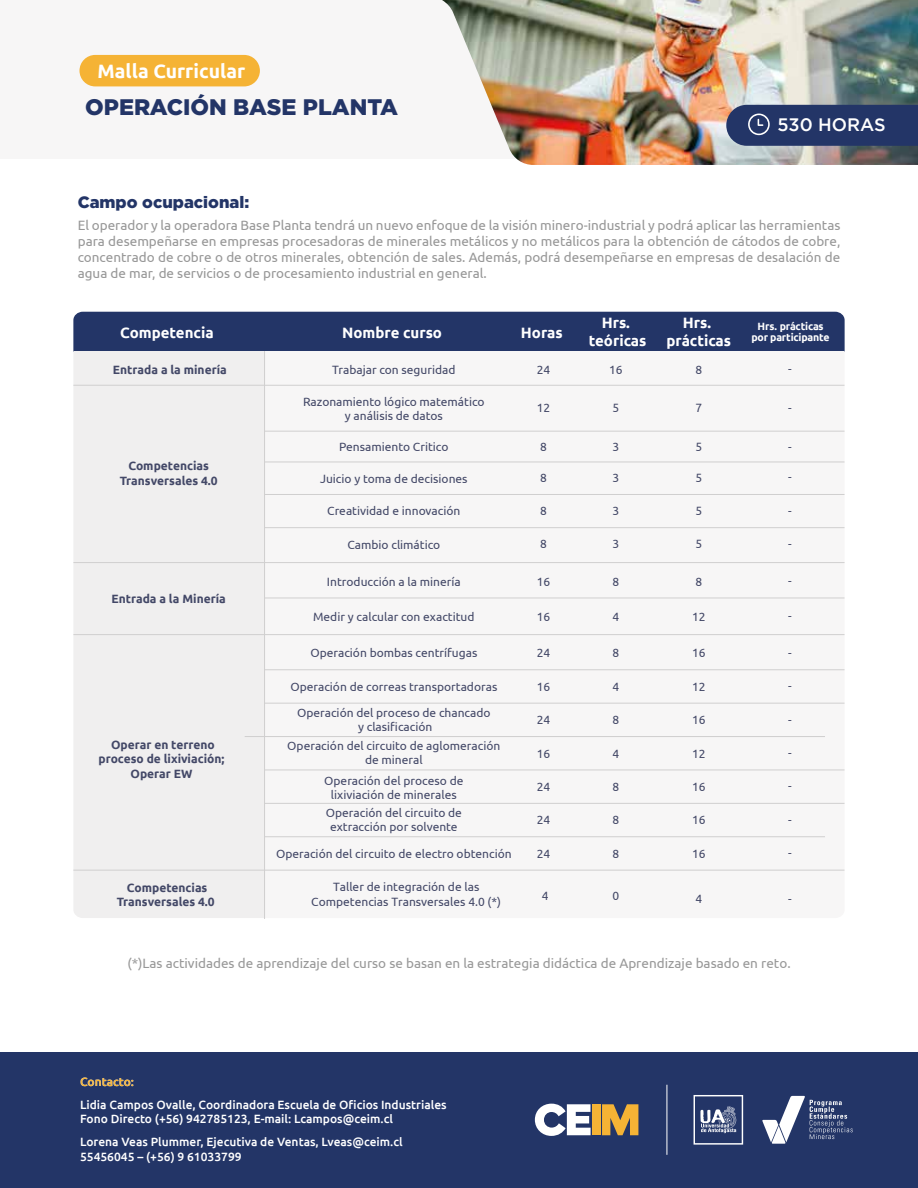
<style>
.page{position:relative;width:918px;height:1188px;background:#fff}
.page>*{position:absolute;margin:0;border:0;box-sizing:border-box;transform-origin:0 0}
.t1{font:900 22.5px "Gotham";color:#233567}
.t2{font:700 19.35px "Ubuntu";color:#fff}
.t3{font:500 18px "Gotham";color:#fff}
.t4{font:900 16.5px "Gotham";color:#233567}
.t5{font:700 15px/18px "Ubuntu";color:#fff;text-align:center}
.t6{font:13.5px/16.2px "Ubuntu";color:#979797;text-align:justify}
.t7{font:13.5px "Ubuntu";color:#989898}
.t8{font:12px/14.4px "Ubuntu";color:#434867;text-align:center}
.t9{font:500 12px/22.6px "Ubuntu";color:#fff}
.t10{font:700 12px/14.4px "Ubuntu";color:#434867;text-align:center}
.t11{font:700 10.5px/10.5px "Ubuntu";letter-spacing:-.02em;color:#fff;text-align:center}
</style>
<div class="page">
<div style="left:0;top:0;width:874px;height:158px;background:#f7f6f6"></div>
<img style="left:442px;top:0;width:476px;height:165px">
<div style="left:79px;top:55px;width:181px;height:31px;background:#f5b335;border-radius:16px"></div>
<div style="left:726px;top:105px;width:192px;height:41px;background:#233567"></div>
<div style="left:0;top:1053px;width:918px;height:135px;background:#233567"></div>
<div style="left:73px;top:312px;width:772px;height:40px;background:#233567"></div>
<div style="left:73px;top:351px;width:191px;height:567px;background:#f0efef"></div>
<div style="left:265px;top:351px;width:580px;height:567px;background:#f7f6f6"></div>
<hr style="left:73px;top:385px;width:772px;height:1px;background:#d0cfcf">
<hr style="left:264px;top:462px;width:581px;height:1px;background:#d0cfcf">
<hr style="left:264px;top:527px;width:581px;height:1px;background:#d0cfcf">
<hr style="left:264px;top:598px;width:581px;height:1px;background:#d0cfcf">
<hr style="left:264px;top:670px;width:581px;height:1px;background:#d0cfcf">
<hr style="left:264px;top:703px;width:581px;height:1px;background:#d0cfcf">
<hr style="left:264px;top:770px;width:581px;height:1px;background:#d0cfcf">
<hr style="left:245px;top:736px;width:580px;height:1px;background:#d0cfcf">
<hr style="left:264px;top:803px;width:581px;height:1px;background:#d0cfcf">
<hr style="left:264px;top:836px;width:561px;height:1px;background:#d0cfcf">
<hr style="left:73px;top:870px;width:772px;height:1px;background:#d0cfcf">
<hr style="left:73px;top:562px;width:772px;height:1px;background:#d0cfcf">
<hr style="left:73px;top:634px;width:772px;height:1px;background:#d0cfcf">
<hr style="left:264px;top:494px;width:581px;height:1px;background:#d0cfcf">
<hr style="left:264px;top:431px;width:581px;height:1px;background:#d0cfcf">
<hr style="left:264px;top:351px;width:1px;height:568px;background:#d0cfcf">
<svg style="left:602px;top:1104px;width:36px;height:31px"></svg>
<svg style="left:535px;top:1104px;width:56px;height:32px"></svg>
<div style="left:592px;top:1104px;width:9px;height:31px;background:#f5b335"></div>
<svg style="left:694px;top:1095px;width:49px;height:50px"></svg>
<svg style="left:762px;top:1096px;width:91px;height:48px"></svg>
<hr style="left:667px;top:1085px;width:1px;height:70px;background:#fff">
<h2 class="t2" style="left:98px;top:59px;width:149px">Malla Curricular</h2>
<h1 class="t1" style="left:85px;top:94px;width:314px">OPERACIÓN BASE PLANTA</h1>
<h3 class="t3" style="left:778px;top:115px;width:110px">530 HORAS</h3>
<h3 class="t4" style="left:78px;top:192px;width:173px">Campo ocupacional:</h3>
<p class="t6" style="left:78px;top:216px;width:764px">El operador y la operadora Base Planta tendrá un nuevo enfoque de la visión minero-industrial y podrá aplicar las herramientas para desempeñarse en empresas procesadoras de minerales metálicos y no metálicos para la obtención de cátodos de cobre, concentrado de cobre o de otros minerales, obtención de sales. Además, podrá desempeñarse en empresas de desalación de agua de mar, de servicios o de procesamiento industrial en general.</p>
<p class="t5" style="left:120px;top:324px;width:95px">Competencia</p>
<p class="t5" style="left:342px;top:324px;width:102px">Nombre curso</p>
<p class="t5" style="left:521px;top:324px;width:43px">Horas</p>
<p class="t5" style="left:589px;top:313px;width:59px">Hrs. teóricas</p>
<p class="t5" style="left:666px;top:313px;width:66px">Hrs. prácticas</p>
<p class="t10" style="left:113px;top:362px;width:116px">Entrada a la minería</p>
<p class="t8" style="left:332px;top:362px;width:125px">Trabajar con seguridad</p>
<p class="t8" style="left:537px;top:362px;width:15px">24</p>
<p class="t8" style="left:609px;top:362px;width:15px">16</p>
<p class="t8" style="left:695px;top:362px;width:8px">8</p>
<p class="t10" style="left:120px;top:459px;width:100px">Competencias<br>Transversales 4.0</p>
<p class="t10" style="left:111px;top:591px;width:116px">Entrada a la Minería</p>
<p class="t10" style="left:99px;top:737px;width:127px">Operar en terreno proceso de lixiviación;<br>Operar EW</p>
<p class="t8" style="left:303px;top:394px;width:183px">Razonamiento lógico matemático y análisis de datos</p>
<p class="t8" style="left:339px;top:439px;width:111px">Pensamiento Critico</p>
<p class="t8" style="left:320px;top:471px;width:149px">Juicio y toma de decisiones</p>
<p class="t8" style="left:327px;top:503px;width:135px">Creatividad e innovación</p>
<p class="t8" style="left:347px;top:537px;width:94px">Cambio climático</p>
<p class="t8" style="left:537px;top:400px;width:15px">12</p>
<p class="t8" style="left:612px;top:400px;width:8px">5</p>
<p class="t8" style="left:695px;top:400px;width:8px">7</p>
<p class="t8" style="left:540px;top:440px;width:8px">8</p>
<p class="t8" style="left:612px;top:440px;width:8px">3</p>
<p class="t8" style="left:695px;top:440px;width:8px">5</p>
<p class="t8" style="left:540px;top:470px;width:8px">8</p>
<p class="t8" style="left:612px;top:470px;width:8px">3</p>
<p class="t8" style="left:695px;top:470px;width:8px">5</p>
<p class="t8" style="left:540px;top:503px;width:8px">8</p>
<p class="t8" style="left:612px;top:503px;width:8px">3</p>
<p class="t8" style="left:695px;top:503px;width:8px">5</p>
<p class="t8" style="left:540px;top:536px;width:8px">8</p>
<p class="t8" style="left:612px;top:536px;width:8px">3</p>
<p class="t8" style="left:695px;top:536px;width:8px">5</p>
<p class="t8" style="left:327px;top:574px;width:135px">Introducción a la minería</p>
<p class="t8" style="left:537px;top:574px;width:15px">16</p>
<p class="t8" style="left:612px;top:574px;width:8px">8</p>
<p class="t8" style="left:695px;top:574px;width:8px">8</p>
<p class="t8" style="left:313px;top:609px;width:163px">Medir y calcular con exactitud</p>
<p class="t8" style="left:537px;top:609px;width:15px">16</p>
<p class="t8" style="left:612px;top:609px;width:8px">4</p>
<p class="t8" style="left:692px;top:609px;width:15px">12</p>
<p class="t8" style="left:310px;top:646px;width:169px">Operación bombas centrífugas</p>
<p class="t8" style="left:537px;top:646px;width:15px">24</p>
<p class="t8" style="left:612px;top:646px;width:8px">8</p>
<p class="t8" style="left:692px;top:646px;width:15px">16</p>
<p class="t8" style="left:290px;top:679px;width:208px">Operación de correas transportadoras</p>
<p class="t8" style="left:537px;top:679px;width:15px">16</p>
<p class="t8" style="left:612px;top:679px;width:8px">4</p>
<p class="t8" style="left:692px;top:679px;width:15px">12</p>
<p class="t8" style="left:297px;top:705px;width:195px">Operación del proceso de chancado y clasificación</p>
<p class="t8" style="left:287px;top:738px;width:215px">Operación del circuito de aglomeración de mineral</p>
<p class="t8" style="left:324px;top:773px;width:141px">Operación del proceso de lixiviación de minerales</p>
<p class="t8" style="left:537px;top:712px;width:15px">24</p>
<p class="t8" style="left:612px;top:712px;width:8px">8</p>
<p class="t8" style="left:692px;top:712px;width:15px">16</p>
<p class="t8" style="left:537px;top:746px;width:15px">16</p>
<p class="t8" style="left:612px;top:746px;width:8px">4</p>
<p class="t8" style="left:692px;top:746px;width:15px">12</p>
<p class="t8" style="left:537px;top:779px;width:15px">24</p>
<p class="t8" style="left:612px;top:779px;width:8px">8</p>
<p class="t8" style="left:692px;top:779px;width:15px">16</p>
<p class="t8" style="left:326px;top:805px;width:138px">Operación del circuito de extracción por solvente</p>
<p class="t8" style="left:276px;top:846px;width:237px">Operación del circuito de electro obtención</p>
<p class="t8" style="left:537px;top:846px;width:15px">24</p>
<p class="t8" style="left:612px;top:846px;width:8px">8</p>
<p class="t8" style="left:692px;top:846px;width:15px">16</p>
<p class="t8" style="left:537px;top:813px;width:15px">24</p>
<p class="t8" style="left:612px;top:813px;width:8px">8</p>
<p class="t8" style="left:692px;top:813px;width:15px">16</p>
<p class="t11" style="left:751px;top:321px;width:80px">Hrs. prácticas por participante</p>
<p class="t8" style="left:788px;top:361px;width:5px">-</p>
<p class="t8" style="left:788px;top:400px;width:5px">-</p>
<p class="t8" style="left:788px;top:439px;width:5px">-</p>
<p class="t8" style="left:788px;top:469px;width:5px">-</p>
<p class="t8" style="left:788px;top:503px;width:5px">-</p>
<p class="t8" style="left:788px;top:536px;width:5px">-</p>
<p class="t8" style="left:788px;top:573px;width:5px">-</p>
<p class="t8" style="left:788px;top:608px;width:5px">-</p>
<p class="t8" style="left:788px;top:645px;width:5px">-</p>
<p class="t8" style="left:788px;top:678px;width:5px">-</p>
<p class="t8" style="left:788px;top:712px;width:5px">-</p>
<p class="t8" style="left:788px;top:745px;width:5px">-</p>
<p class="t8" style="left:788px;top:779px;width:5px">-</p>
<p class="t8" style="left:788px;top:812px;width:5px">-</p>
<p class="t8" style="left:788px;top:845px;width:5px">-</p>
<p class="t10" style="left:117px;top:880px;width:100px">Competencias<br>Transversales 4.0</p>
<p class="t8" style="left:311px;top:879px;width:191px">Taller de integración de las<br>Competencias Transversales 4.0 (*)</p>
<p class="t8" style="left:612px;top:888px;width:8px">0</p>
<p class="t8" style="left:695px;top:892px;width:8px">4</p>
<p class="t8" style="left:542px;top:888px;width:8px">4</p>
<p class="t8" style="left:788px;top:891px;width:5px">-</p>
<p class="t7" style="left:127px;top:955px;width:665px">(*)Las actividades de aprendizaje del curso se basan en la estrategia didáctica de Aprendizaje basado en reto.</p>
<p class="t9" style="left:80px;top:1070px;width:368px">Contacto:<br>Lidia Campos Ovalle, Coordinadora Escuela de Oficios Industriales</p>
<p class="t9" style="left:80px;top:1107px;width:324px;line-height:23.2px">Fono Directo (+56) 942785123, E-mail: Lcampos@ceim.cl<br>Lorena Veas Plummer, Ejecutiva de Ventas, Lveas@ceim.cl</p>
<p class="t9" style="left:80px;top:1145px;width:163px">55456045 – (+56) 9 61033799</p>
</div>
